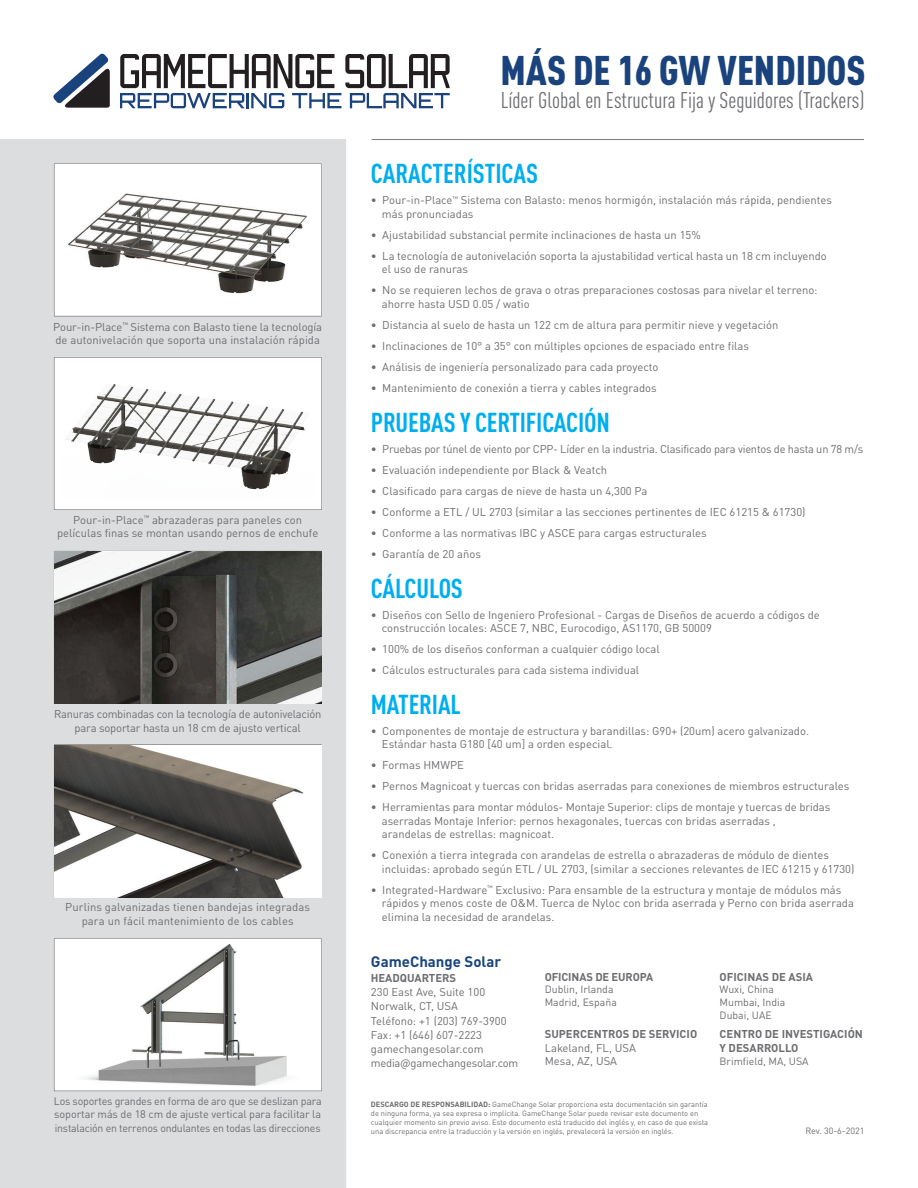
<style>
.page{position:relative;width:918px;height:1188px;background:#fff}
.page>*{position:absolute;margin:0;border:0;box-sizing:border-box;transform-origin:0 0}
.t1{font:900 condensed 40.8px "DIN Pro";color:#1a437e}
.t2{font:700 condensed 27px "DIN Pro";letter-spacing:-.005em;color:#00aeef}
.t3{font:condensed 22.35px "DIN Pro";color:#6c6d70}
.t4{font:700 15px "DIN Pro";color:#19447e}
.t5{font:11.25px/13.5px "DIN Pro";color:#6c6d70}
.t6{font:700 11.25px/13.5px "DIN Pro";color:#6c6d70}
.t7{font:11.25px/13.5px "DIN Pro";letter-spacing:-.02em;color:#6c6d70;text-align:center}
.t8{font:10.8px/13px "DIN Pro";letter-spacing:-.02em;color:#6c6d70;text-align:justify}
.t9{font:10.5px/12.6px "DIN Pro";color:#6c6d70}
.t10{font:9px "DIN Pro";color:#6c6d70}
.t11{font:7.5px/9px "DIN Pro";color:#6c6d70}
.s1{font-weight:700}
</style>
<div class="page">
<div style="left:0;top:139px;width:346px;height:1049px;background:#dcdddf"></div>
<hr style="left:372px;top:139px;width:492px;height:1px;background:#808285">
<svg style="left:53px;top:53px;width:57px;height:55px"></svg>
<svg style="left:120px;top:54px;width:330px;height:54px"></svg>
<img style="left:54px;top:745px;width:267px;height:152px">
<img style="left:54px;top:551px;width:267px;height:152px">
<div style="left:54px;top:164px;width:268px;height:152px;background:#fff"></div>
<img style="left:62px;top:182px;width:250px;height:116px">
<svg style="left:54px;top:357px;width:268px;height:153px;background:#f7f7f7"></svg>
<img style="left:61px;top:374px;width:255px;height:124px">
<svg style="left:54px;top:938px;width:268px;height:153px;background:#f8f8f8"></svg>
<img style="left:76px;top:943px;width:224px;height:143px">
<p class="t5" style="left:53px;top:319px;width:270px">Pour-in-Place<sup>™</sup> Sistema con Balasto tiene la tecnología de autonivelación que soporta una instalación rápida</p>
<p class="t5" style="left:57px;top:512px;width:263px;text-align:center">Pour-in-Place<sup>™</sup> abrazaderas para paneles con películas finas se montan usando pernos de enchufe</p>
<p class="t7" style="left:54px;top:706px;width:269px">Ranuras combinadas con la tecnología de autonivelación para soportar hasta un 18 cm de ajusto vertical</p>
<p class="t5" style="left:65px;top:900px;width:246px;text-align:center">Purlins galvanizadas tienen bandejas integradas para un fácil mantenimiento de los cables</p>
<p class="t8" style="left:54px;top:1094px;width:269px">Los soportes grandes en forma de aro que se deslizan para soportar más de 18 cm de ajuste vertical para facilitar la instalación en terrenos ondulantes en todas las direcciones</p>
<h1 class="t1" style="left:501px;top:38px;width:366px">MÁS DE 16 GW VENDIDOS</h1>
<h3 class="t3" style="left:501px;top:84px;width:365px">Líder Global en Estructura Fija y Seguidores (Trackers)</h3>
<h2 class="t2" style="left:371px;top:153px;width:169px">CARACTERÍSTICAS</h2>
<p class="t5" style="left:382px;top:192px;width:452px;text-indent:-11px">• Pour-in-Place<sup>™</sup> Sistema con Balasto: menos hormigón, instalación más rápida, pendientes más pronunciadas</p>
<p class="t5" style="left:371px;top:227px;width:331px">• Ajustabilidad substancial permite inclinaciones de hasta un 15%</p>
<p class="t5" style="left:382px;top:248px;width:446px;text-indent:-11px">• La tecnología de autonivelación soporta la ajustabilidad vertical hasta un 18 cm incluyendo el uso de ranuras</p>
<p class="t5" style="left:382px;top:282px;width:437px;text-indent:-11px">• No se requieren lechos de grava o otras preparaciones costosas para nivelar el terreno: ahorre hasta USD 0.05 / watio</p>
<p class="t5" style="left:371px;top:317px;width:409px">• Distancia al suelo de hasta un 122 cm de altura para permitir nieve y vegetación</p>
<p class="t5" style="left:371px;top:338px;width:380px">• Inclinaciones de 10° a 35° con múltiples opciones de espaciado entre filas</p>
<p class="t5" style="left:371px;top:359px;width:289px">• Análisis de ingeniería personalizado para cada proyecto</p>
<p class="t5" style="left:371px;top:380px;width:287px">• Mantenimiento de conexión a tierra y cables integrados</p>
<h2 class="t2" style="left:371px;top:402px;width:240px">PRUEBAS Y CERTIFICACIÓN</h2>
<p class="t5" style="left:371px;top:441px;width:494px">• Pruebas por túnel de viento por CPP- Líder en la industria. Clasificado para vientos de hasta un 78 m/s</p>
<p class="t5" style="left:371px;top:462px;width:238px">• Evaluación independiente por Black &amp; Veatch</p>
<p class="t5" style="left:371px;top:483px;width:278px">• Clasificado para cargas de nieve de hasta un 4,300 Pa</p>
<p class="t5" style="left:371px;top:504px;width:436px">• Conforme a ETL / UL 2703 (similar a las secciones pertinentes de IEC 61215 &amp; 61730)</p>
<p class="t5" style="left:371px;top:525px;width:337px">• Conforme a las normativas IBC y ASCE para cargas estructurales</p>
<p class="t5" style="left:371px;top:546px;width:111px">• Garantía de 20 años</p>
<h2 class="t2" style="left:371px;top:568px;width:93px">CÁLCULOS</h2>
<p class="t5" style="left:382px;top:607px;width:439px;text-indent:-11px">• Diseños con Sello de Ingeniero Profesional - Cargas de Diseños de acuerdo a códigos de construcción locales: ASCE 7, NBC, Eurocodigo, AS1170, GB 50009</p>
<p class="t5" style="left:371px;top:641px;width:290px">• 100% de los diseños conforman a cualquier código local</p>
<p class="t5" style="left:371px;top:662px;width:270px">• Cálculos estructurales para cada sistema individual</p>
<h2 class="t2" style="left:371px;top:684px;width:91px">MATERIAL</h2>
<p class="t5" style="left:382px;top:723px;width:429px;text-indent:-11px">• Componentes de montaje de estructura y barandillas: G90+ (20um) acero galvanizado.<br>Estándar hasta G180 [40 um] a orden especial.</p>
<p class="t5" style="left:371px;top:758px;width:94px">• Formas HMWPE</p>
<p class="t5" style="left:371px;top:779px;width:480px">• Pernos Magnicoat y tuercas con bridas aserradas para conexiones de miembros estructurales</p>
<p class="t5" style="left:382px;top:800px;width:450px;text-indent:-11px">• Herramientas para montar módulos- Montaje Superior: clips de montaje y tuercas de bridas aserradas Montaje Inferior: pernos hexagonales, tuercas con bridas aserradas ,<br>arandelas de estrellas: magnicoat.</p>
<p class="t5" style="left:382px;top:848px;width:474px;text-indent:-11px">• Conexión a tierra integrada con arandelas de estrella o abrazaderas de módulo de dientes incluidas: aprobado según ETL / UL 2703, (similar a secciones relevantes de IEC 61215 y 61730)</p>
<p class="t5" style="left:382px;top:882px;width:473px;text-indent:-11px">• Integrated-Hardware<sup>™</sup> Exclusivo: Para ensamble de la estructura y montaje de módulos más rápidos y menos coste de O&amp;M. Tuerca de Nyloc con brida aserrada y Perno con brida aserrada elimina la necesidad de arandelas.</p>
<h3 class="t4" style="left:371px;top:949px;width:132px">GameChange Solar</h3>
<p class="t6" style="left:371px;top:970px;width:87px">HEADQUARTERS</p>
<p class="t5" style="left:371px;top:984px;width:149px;line-height:14.2px">230 East Ave, Suite 100<br>Norwalk, CT, USA<br>Teléfono: +1 (203) 769-3900<br>Fax: +1 (646) 607-2223 gamechangesolar.com media@gamechangesolar.com</p>
<p class="t6" style="left:545px;top:969px;width:110px">OFICINAS DE EUROPA</p>
<p class="t9" style="left:545px;top:982px;width:74px">Dublin, Irlanda<br>Madrid, España</p>
<p class="t6" style="left:545px;top:1026px;width:154px">SUPERCENTROS DE SERVICIO</p>
<p class="t5" style="left:545px;top:1040px;width:93px">Lakeland, FL, USA<br>Mesa, AZ, USA</p>
<p class="t6" style="left:720px;top:969px;width:95px">OFICINAS DE ASIA</p>
<p class="t9" style="left:720px;top:982px;width:67px">Wuxi, China<br>Mumbai, India<br>Dubai, UAE</p>
<p class="t6" style="left:720px;top:1026px;width:145px">CENTRO DE INVESTIGACIÓN<br>Y DESARROLLO</p>
<p class="t9" style="left:720px;top:1054px;width:91px">Brimfield, MA, USA</p>
<p class="t11" style="left:371px;top:1099px;width:339px"><span class="s1">DESCARGO DE RESPONSABILIDAD:</span> GameChange Solar proporciona esta documentación sin garantía de ninguna forma, ya sea expresa o implícita. GameChange Solar puede revisar este documento en cualquier momento sin previo aviso. Este documento está traducido del inglés y, en caso de que exista una discrepancia entre la traducción y la versión en inglés, prevalecerá la versión en inglés.</p>
<p class="t10" style="left:806px;top:1124px;width:61px">Rev. 30-6-2021</p>
</div>
